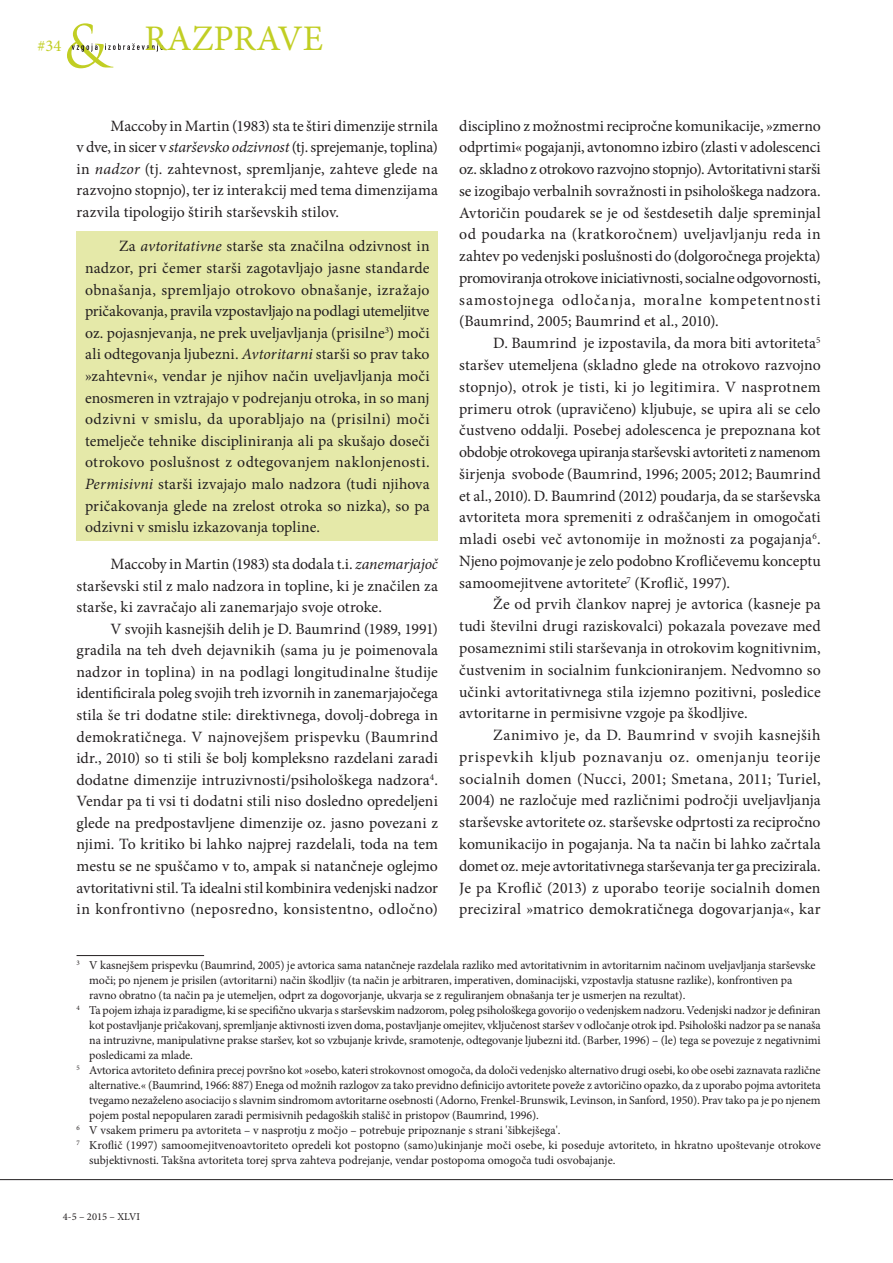
<style>
.page{position:relative;width:893px;height:1263px;background:#fff}
.page>*{position:absolute;margin:0;border:0;box-sizing:border-box;transform-origin:0 0}
.t1{font:36px "Minion Pro";color:#c1ce23}
.t2{font:16.5px "Minion Pro";color:#c1ce23}
.Tekst{font:15.75px/21.8px "Minion Pro";letter-spacing:.01em;color:#231f20;text-align:justify}
.Opomba_avtomatska{font:12px/15px "Minion Pro";letter-spacing:-.005em;color:#231f20;text-align:justify}
.Opomba_avtomatska_sC{font:12px/15px "Minion Pro";letter-spacing:-.01em;color:#231f20}
.t3{font:10.5px "Minion Pro";color:#231f20}
.s1{font-style:italic}
</style>
<div class="page">
<hr style="left:0;top:1179px;width:893px;height:1px;background:#231f20">
<svg style="left:67px;top:23px;width:96px;height:45px"></svg>
<div style="left:77px;top:231px;width:361px;height:310px;background:#e5e9a9"></div>
<hr style="left:77px;top:955px;width:127px;height:1px;background:#231f20">
<p class="t2" style="left:38px;top:35px;width:25px">#34</p>
<p class="t1" style="left:144px;top:14px;width:180px">RAZPRAVE</p>
<p class="Tekst" style="left:77px;top:115px;width:363px;text-indent:34px">Maccoby in Martin (1983) sta te štiri dimenzije strnila v dve, in sicer v <span class="s1">starševsko odzivnost</span> (tj. sprejemanje, toplina) in <span class="s1">nadzor</span> (tj. zahtevnost, spremljanje, zahteve glede na razvojno stopnjo), ter iz interakcij med tema dimenzijama razvila tipologijo štirih starševskih stilov.</p>
<p class="Tekst" style="left:85px;top:236px;width:346px;text-indent:34px">Za <span class="s1">avtoritativne</span> starše sta značilna odzivnost in nadzor, pri čemer starši zagotavljajo jasne standarde obnašanja, spremljajo otrokovo obnašanje, izražajo pričakovanja, pravila vzpostavljajo na podlagi utemeljitve oz. pojasnjevanja, ne prek uveljavljanja (prisilne<sup>3</sup>) moči ali odtegovanja ljubezni. <span class="s1">Avtoritarni</span> starši so prav tako »zahtevni«, vendar je njihov način uveljavljanja moči enosmeren in vztrajajo v podrejanju otroka, in so manj odzivni v smislu, da uporabljajo na (prisilni) moči temelječe tehnike discipliniranja ali pa skušajo doseči otrokovo poslušnost z odtegovanjem naklonjenosti.<br><span class="s1">Permisivni</span> starši izvajajo malo nadzora (tudi njihova pričakovanja glede na zrelost otroka so nizka), so pa odzivni v smislu izkazovanja topline.</p>
<p class="Tekst" style="left:77px;top:553px;width:363px;text-indent:34px">Maccoby in Martin (1983) sta dodala t.i. <span class="s1">zanemarjajoč </span>starševski stil z malo nadzora in topline, ki je značilen za starše, ki zavračajo ali zanemarjajo svoje otroke.</p>
<p class="Tekst" style="left:77px;top:618px;width:363px;text-indent:34px">V svojih kasnejših delih je D. Baumrind (1989, 1991) gradila na teh dveh dejavnikih (sama ju je poimenovala nadzor in toplina) in na podlagi longitudinalne študije identificirala poleg svojih treh izvornih in zanemarjajočega stila še tri dodatne stile: direktivnega, dovolj-dobrega in demokratičnega. V najnovejšem prispevku (Baumrind idr., 2010) so ti stili še bolj kompleksno razdelani zaradi dodatne dimenzije intruzivnosti/psihološkega nadzora<sup>4</sup>.<br>Vendar pa ti vsi ti dodatni stili niso dosledno opredeljeni glede na predpostavljene dimenzije oz. jasno povezani z njimi. To kritiko bi lahko najprej razdelali, toda na tem mestu se ne spuščamo v to, ampak si natančneje oglejmo avtoritativni stil. Ta idealni stil kombinira vedenjski nadzor in konfrontivno (neposredno, konsistentno, odločno)</p>
<p class="Tekst" style="left:459px;top:115px;width:363px">disciplino z možnostmi recipročne komunikacije, »zmerno odprtimi« pogajanji, avtonomno izbiro (zlasti v adolescenci oz. skladno z otrokovo razvojno stopnjo). Avtoritativni starši se izogibajo verbalnih sovražnosti in psihološkega nadzora.<br>Avtoričin poudarek se je od šestdesetih dalje spreminjal od poudarka na (kratkoročnem) uveljavljanju reda in zahtev po vedenjski poslušnosti do (dolgoročnega projekta) promoviranja otrokove iniciativnosti, socialne odgovornosti, samostojnega odločanja, moralne kompetentnosti (Baumrind, 2005; Baumrind et al., 2010).</p>
<p class="Tekst" style="left:459px;top:332px;width:363px;text-indent:34px">D. Baumrind je izpostavila, da mora biti avtoriteta<sup>5 </sup>staršev utemeljena (skladno glede na otrokovo razvojno stopnjo), otrok je tisti, ki jo legitimira. V nasprotnem primeru otrok (upravičeno) kljubuje, se upira ali se celo čustveno oddalji. Posebej adolescenca je prepoznana kot obdobje otrokovega upiranja starševski avtoriteti z namenom širjenja svobode (Baumrind, 1996; 2005; 2012; Baumrind et al., 2010). D. Baumrind (2012) poudarja, da se starševska avtoriteta mora spremeniti z odraščanjem in omogočati mladi osebi več avtonomije in možnosti za pogajanja<sup>6</sup>.<br>Njeno pojmovanje je zelo podobno Krofličevemu konceptu samoomejitvene avtoritete<sup>7</sup> (Kroflič, 1997).</p>
<p class="Tekst" style="left:459px;top:594px;width:363px;text-indent:34px">Že od prvih člankov naprej je avtorica (kasneje pa tudi številni drugi raziskovalci) pokazala povezave med posameznimi stili starševanja in otrokovim kognitivnim, čustvenim in socialnim funkcioniranjem. Nedvomno so učinki avtoritativnega stila izjemno pozitivni, posledice avtoritarne in permisivne vzgoje pa škodljive.</p>
<p class="Tekst" style="left:459px;top:724px;width:363px;text-indent:34px">Zanimivo je, da D. Baumrind v svojih kasnejših prispevkih kljub poznavanju oz. omenjanju teorije socialnih domen (Nucci, 2001; Smetana, 2011; Turiel, 2004) ne razločuje med različnimi področji uveljavljanja starševske avtoritete oz. starševske odprtosti za recipročno komunikacijo in pogajanja. Na ta način bi lahko začrtala domet oz. meje avtoritativnega starševanja ter ga precizirala.<br>Je pa Kroflič (2013) z uporabo teorije socialnih domen preciziral »matrico demokratičnega dogovarjanja«, kar</p>
<p class="Opomba_avtomatska_sC" style="left:89px;top:957px;width:728px;text-indent:-13px"><sup>3</sup> V kasnejšem prispevku (Baumrind, 2005) je avtorica sama natančneje razdelala razliko med avtoritativnim in avtoritarnim načinom uveljavljanja starševske moči; po njenem je prisilen (avtoritarni) način škodljiv (ta način je arbitraren, imperativen, dominacijski, vzpostavlja statusne razlike), konfrontiven pa ravno obratno (ta način pa je utemeljen, odprt za dogovorjanje, ukvarja se z reguliranjem obnašanja ter je usmerjen na rezultat).</p>
<p class="Opomba_avtomatska" style="left:89px;top:1002px;width:733px;text-indent:-13px"><sup>4</sup> Ta pojem izhaja iz paradigme, ki se specifično ukvarja s starševskim nadzorom, poleg psihološkega govorijo o vedenjskem nadzoru. Vedenjski nadzor je definiran kot postavljanje pričakovanj, spremljanje aktivnosti izven doma, postavljanje omejitev, vključenost staršev v odločanje otrok ipd. Psihološki nadzor pa se nanaša na intruzivne, manipulativne prakse staršev, kot so vzbujanje krivde, sramotenje, odtegovanje ljubezni itd. (Barber, 1996) – (le) tega se povezuje z negativnimi posledicami za mlade.</p>
<p class="Opomba_avtomatska" style="left:89px;top:1062px;width:733px;text-indent:-13px"><sup>5</sup> Avtorica avtoriteto definira precej površno kot »osebo, kateri strokovnost omogoča, da določi vedenjsko alternativo drugi osebi, ko obe osebi zaznavata različne alternative.« (Baumrind, 1966: 887) Enega od možnih razlogov za tako previdno definicijo avtoritete poveže z avtoričino opazko, da z uporabo pojma avtoriteta tvegamo nezaželeno asociacijo s slavnim sindromom avtoritarne osebnosti (Adorno, Frenkel-Brunswik, Levinson, in Sanford, 1950). Prav tako pa je po njenem pojem postal nepopularen zaradi permisivnih pedagoških stališč in pristopov (Baumrind, 1996).</p>
<p class="Opomba_avtomatska" style="left:77px;top:1122px;width:485px"><sup>6</sup> V vsakem primeru pa avtoriteta – v nasprotju z močjo – potrebuje pripoznanje s strani 'šibkejšega'.</p>
<p class="Opomba_avtomatska" style="left:89px;top:1137px;width:733px;text-indent:-13px"><sup>7</sup> Kroflič (1997) samoomejitvenoavtoriteto opredeli kot postopno (samo)ukinjanje moči osebe, ki poseduje avtoriteto, in hkratno upoštevanje otrokove subjektivnosti. Takšna avtoriteta torej sprva zahteva podrejanje, vendar postopoma omogoča tudi osvobajanje.</p>
<p class="t3" style="left:63px;top:1210px;width:79px">4-5 – 2015 – XLVI</p>
</div>
